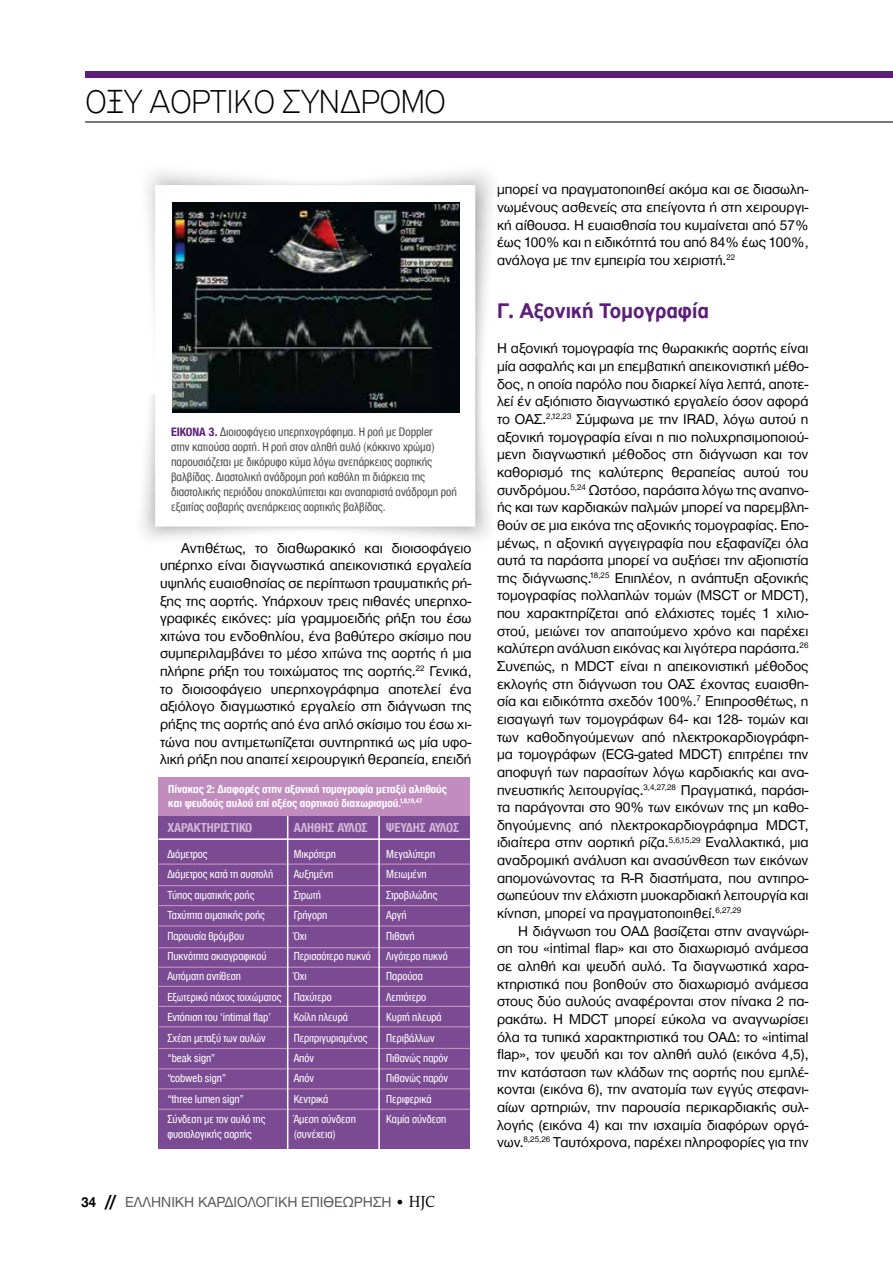
<style>
.page{position:relative;width:893px;height:1263px;background:#fff}
.page>*{position:absolute;margin:0;border:0;box-sizing:border-box;transform-origin:0 0}
.t1{font:100 35.25px "PF Highway Gothic";letter-spacing:-.01em;color:#000}
.t2{font:700 22.5px "PF Highway Gothic";letter-spacing:-.02em;color:#5d1e79}
.t3{font:15px "Helvetica Neue Greek";color:#58595b}
.t4{font:14.7px/17.7px "Helvetica Neue Greek";color:#000;text-align:justify}
.t5{font:700 condensed 13.5px "Helvetica Neue Greek";color:#d3b6d7}
.t6{font:700 condensed 13.5px "Helvetica Neue Greek";letter-spacing:-.02em;color:#d3b6d7}
.t7{font:condensed 12.75px/15px "Helvetica Neue Greek";color:#4d4d4f}
.t8{font:condensed 12px/20.4px "Helvetica Neue Greek";color:#fff}
.t9{font:700 condensed 12px/14.4px "Helvetica Neue Greek";color:#fff}
.s1{font-weight:700;font-size:12.6px;color:#5d1e79}
.s2{font-weight:700;color:#000}
.s3{font-family:"Futura TGR";font-weight:700;font-size:16.5px;color:#000}
.s4{color:#000}
.s5{font-family:"PF Archive Pro";font-size:16.5px;color:#000}
</style>
<div class="page">
<div style="left:85px;top:72px;width:808px;height:6px;background:#5d1e79"></div>
<hr style="left:85px;top:121px;width:808px;height:1px;background:#000">
<div style="left:159px;top:815px;width:311px;height:333px;background:#7a4a93"></div>
<hr style="left:159px;top:863px;width:311px;height:2px;background:#c18dbf">
<hr style="left:159px;top:967px;width:311px;height:1px;background:#c18dbf">
<hr style="left:159px;top:885px;width:311px;height:1px;background:#c18dbf">
<hr style="left:159px;top:986px;width:311px;height:1px;background:#c18dbf">
<hr style="left:159px;top:1068px;width:311px;height:1px;background:#c18dbf">
<hr style="left:159px;top:905px;width:311px;height:1px;background:#c18dbf">
<hr style="left:159px;top:1006px;width:311px;height:1px;background:#c18dbf">
<hr style="left:159px;top:1088px;width:311px;height:1px;background:#c18dbf">
<hr style="left:159px;top:925px;width:311px;height:1px;background:#c18dbf">
<hr style="left:159px;top:1026px;width:311px;height:1px;background:#c18dbf">
<hr style="left:159px;top:1109px;width:311px;height:1px;background:#c18dbf">
<hr style="left:159px;top:947px;width:311px;height:1px;background:#c18dbf">
<hr style="left:159px;top:1048px;width:311px;height:1px;background:#c18dbf">
<hr style="left:287px;top:815px;width:1px;height:335px;background:#fff">
<hr style="left:378px;top:815px;width:2px;height:335px;background:#fff">
<div style="left:159px;top:777px;width:311px;height:39px;background:#c18dbf"></div>
<hr style="left:159px;top:838px;width:313px;height:2px;background:#fff">
<img style="left:464px;top:171px;width:28px;height:186px">
<img style="left:172px;top:357px;width:317px;height:182px">
<svg style="left:155px;top:185px;width:320px;height:342px"></svg>
<img style="left:172px;top:202px;width:288px;height:210px">
<h1 class="t1" style="left:85px;top:84px;width:362px">ΟΞΥ ΑΟΡΤΙΚΟ ΣΥΝΔΡΟΜΟ</h1>
<p class="t7" style="left:171px;top:424px;width:287px"><span class="s1">Εικόνα 3.</span> Διοισοφάγειο υπερηχογράφημα. Η ροή με Doppler<br>στην κατιούσα αορτή. Η ροή στον αληθή αυλό (κόκκινο χρώμα) παρουσιάζεται με δικόρυφο κύμα λόγω ανεπάρκειας αορτικής βαλβίδας. Διαστολική ανάδρομη ροή καθόλη τη διάρκεια της διαστολικής περιόδου αποκαλύπτεται και αναπαριστά ανάδρομη ροή εξαιτίας σοβαρής ανεπάρκειας αορτικής βαλβίδας.</p>
<p class="t4" style="left:160px;top:539px;width:313px;text-indent:21px">Αντιθέτως, το διαθωρακικό και διοισοφάγειο υπέρηχο είναι διαγνωστικά απεικονιστικά εργαλεία υψηλής ευαισθησίας σε περίπτωση τραυματικής ρή&shy;ξης της αορτής. Υπάρχουν τρεις πιθανές υπερηχο&shy;γραφικές εικόνες: μία γραμμοειδής ρήξη του έσω χιτώνα του ενδοθηλίου, ένα βαθύτερο σκίσιμο που συμπεριλαμβάνει το μέσο χιτώνα της αορτής ή μια πλήρηε ρήξη του τοιχώματος της αορτής.<sup>22</sup> Γενικά, το διοισοφάγειο υπερηχογράφημα αποτελεί ένα αξιόλογο διαγμωστικό εργαλείο στη διάγνωση της ρήξης της αορτής από ένα απλό σκίσιμο του έσω χι&shy;τώνα που αντιμετωπίζεται συντηρητικά ως μία υφο&shy;λική ρήξη που απαιτεί χειρουργική θεραπεία, επειδή</p>
<p class="t9" style="left:168px;top:782px;width:280px">Πίνακας 2: Διαφορές στην αξονική τομογραφία μεταξύ αληθούς και ψευδούς αυλού επί οξέος αορτικού διαχωρισμού.<sup>1,8,19,47</sup></p>
<p class="t5" style="left:167px;top:820px;width:87px">Χαρακτηριστικό</p>
<p class="t8" style="left:167px;top:844px;width:116px">Διάμετρος<br>Διάμετρος κατά τη συστολή<br>Τύπος αιματικής ροής<br>Ταχύτητα αιματικής ροής<br>Παρουσία θρόμβου<br>Πυκνότητα σκιαγραφικού<br>Αυτόματη αντίθεση<br>Εξωτερικό πάχος τοιχώματος<br>Εντόπιση του ‘intimal flap’<br>Σχέση μεταξύ των αυλών “beak sign”<br>“cobweb sign”<br>“three lumen sign”<br>Σύνδεση με τον αυλό της</p>
<p class="t8" style="left:167px;top:1123px;width:86px">φυσιολογικής αορτής</p>
<p class="t5" style="left:294px;top:820px;width:75px">Αληθής αυλός</p>
<p class="t8" style="left:294px;top:844px;width:79px">Μικρότερη<br>Αυξημένη<br>Στρωτή<br>Γρήγορη<br>Όχι<br>Περισσότερο πυκνό<br>Όχι<br>Παχύτερο<br>Κοίλη πλευρά<br>Περιτριγυρισμένος<br>Απόν<br>Απόν<br>Κεντρικά<br>Άμεση σύνδεση</p>
<p class="t8" style="left:294px;top:1123px;width:44px">(συνέχεια)</p>
<p class="t6" style="left:386px;top:820px;width:74px">Ψευδής αυλός</p>
<p class="t8" style="left:386px;top:844px;width:63px">Μεγαλύτερη<br>Μειωμένη<br>Στροβιλώδης<br>Αργή<br>Πιθανή<br>Λιγότερο πυκνό<br>Παρούσα<br>Λεπτότερο<br>Κυρτή πλευρά<br>Περιβάλλων<br>Πιθανώς παρόν<br>Πιθανώς παρόν<br>Περιφερικά<br>Καμία σύνδεση</p>
<p class="t3" style="left:82px;top:1194px;width:355px"><span class="s2">34</span> <span class="s3">//</span> EΛΛΗΝΙΚΗ ΚΑΡΔΙΟΛΟΓΙΚΗ ΕΠΙΘΕΩΡΗΣΗ <span class="s4">•</span> <span class="s5">HJC</span></p>
<p class="t4" style="left:497px;top:181px;width:313px">μπορεί να πραγματοποιηθεί ακόμα και σε διασωλη&shy;νωμένους ασθενείς στα επείγοντα ή στη χειρουργι&shy;κή αίθουσα. Η ευαισθησία του κυμαίνεται από 57% έως 100% και η ειδικότητά του από 84% έως 100%, ανάλογα με την εμπειρία του χειριστή.<sup>22</sup></p>
<h2 class="t2" style="left:497px;top:299px;width:213px">Γ. Αξονική Τομογραφία</h2>
<p class="t4" style="left:497px;top:340px;width:313px">Η αξονική τομογραφία της θωρακικής αορτής είναι μία ασφαλής και μη επεμβατική απεικονιστική μέθο&shy;δος, η οποία παρόλο που διαρκεί λίγα λεπτά, αποτε&shy;λεί έν αξιόπιστο διαγνωστικό εργαλείο όσον αφορά το ΟΑΣ.<sup>2,12,23</sup> Σύμφωνα με την IRAD, λόγω αυτού η αξονική τομογραφία είναι η πιο πολυχρησιμοποιού&shy;μενη διαγνωστική μέθοδος στη διάγνωση και τον καθορισμό της καλύτερης θεραπείας αυτού του συνδρόμου.<sup>5,24</sup> Ωστόσο, παράσιτα λόγω της αναπνο&shy;ής και των καρδιακών παλμών μπορεί να παρεμβλη&shy;θούν σε μια εικόνα της αξονικής τομογραφίας. Επο&shy;μένως, η αξονική αγγειγραφία που εξαφανίζει όλα αυτά τα παράσιτα μπορεί να αυξήσει την αξιοπιστία της διάγνωσης.<sup>18,25</sup> Επιπλέον, η ανάπτυξη αξονικής τομογραφίας πολλαπλών τομών (MSCT or MDCT), που χαρακτηρίζεται από ελάχιστες τομές 1 χιλιο&shy;στού, μειώνει τον απαιτούμενο χρόνο και παρέχει καλύτερη ανάλυση εικόνας και λιγότερα παράσιτα.<sup>26<br></sup>Συνεπώς, η MDCT είναι η απεικονιστική μέθοδος εκλογής στη διάγνωση του ΟΑΣ έχοντας ευαισθη&shy;σία και ειδικότητα σχεδόν 100%.<sup>7</sup> Επιπροσθέτως, η εισαγωγή των τομογράφων 64- και 128- τομών και των καθοδηγούμενων από ηλεκτροκαρδιογράφη&shy;μα τομογράφων (ECG-gated MDCT) επιτρέπει την αποφυγή των παρασίτων λόγω καρδιακής και ανα&shy;πνευστικής λειτουργίας.<sup>3,4,27,28</sup> Πραγματικά, παράσι&shy;τα παράγονται στο 90% των εικόνων της μη καθο&shy;δηγούμενης από ηλεκτροκαρδιογράφημα MDCT, ιδιαίτερα στην αορτική ρίζα.<sup>5,6,15,29</sup> Εναλλακτικά, μια αναδρομική ανάλυση και ανασύνθεση των εικόνων απομονώνοντας τα R-R διαστήματα, που αντιπρο&shy;σωπεύουν την ελάχιστη μυοκαρδιακή λειτουργία και κίνηση, μπορεί να πραγματοποιηθεί.<sup>6,27,29</sup></p>
<p class="t4" style="left:497px;top:922px;width:313px;text-indent:21px">Η διάγνωση του ΟΑΔ βασίζεται στην αναγνώρι&shy;ση του «intimal flap» και στο διαχωρισμό ανάμεσα σε αληθή και ψευδή αυλό. Τα διαγνωστικά χαρα&shy;κτηριστικά που βοηθούν στο διαχωρισμό ανάμεσα στους δύο αυλούς αναφέρονται στον πίνακα 2 πα&shy;ρακάτω. Η MDCT μπορεί εύκολα να αναγνωρίσει όλα τα τυπικά χαρακτηριστικά του ΟΑΔ: το «intimal flap», τον ψευδή και τον αληθή αυλό (εικόνα 4,5), την κατάσταση των κλάδων της αορτής που εμπλέ&shy;κονται (εικόνα 6), την ανατομία των εγγύς στεφανι&shy;αίων αρτηριών, την παρουσία περικαρδιακής συλ&shy;λογής (εικόνα 4) και την ισχαιμία διαφόρων οργά&shy;νων.<sup>8,25,26</sup> Ταυτόχρονα, παρέχει πληροφορίες για την</p>
</div>
